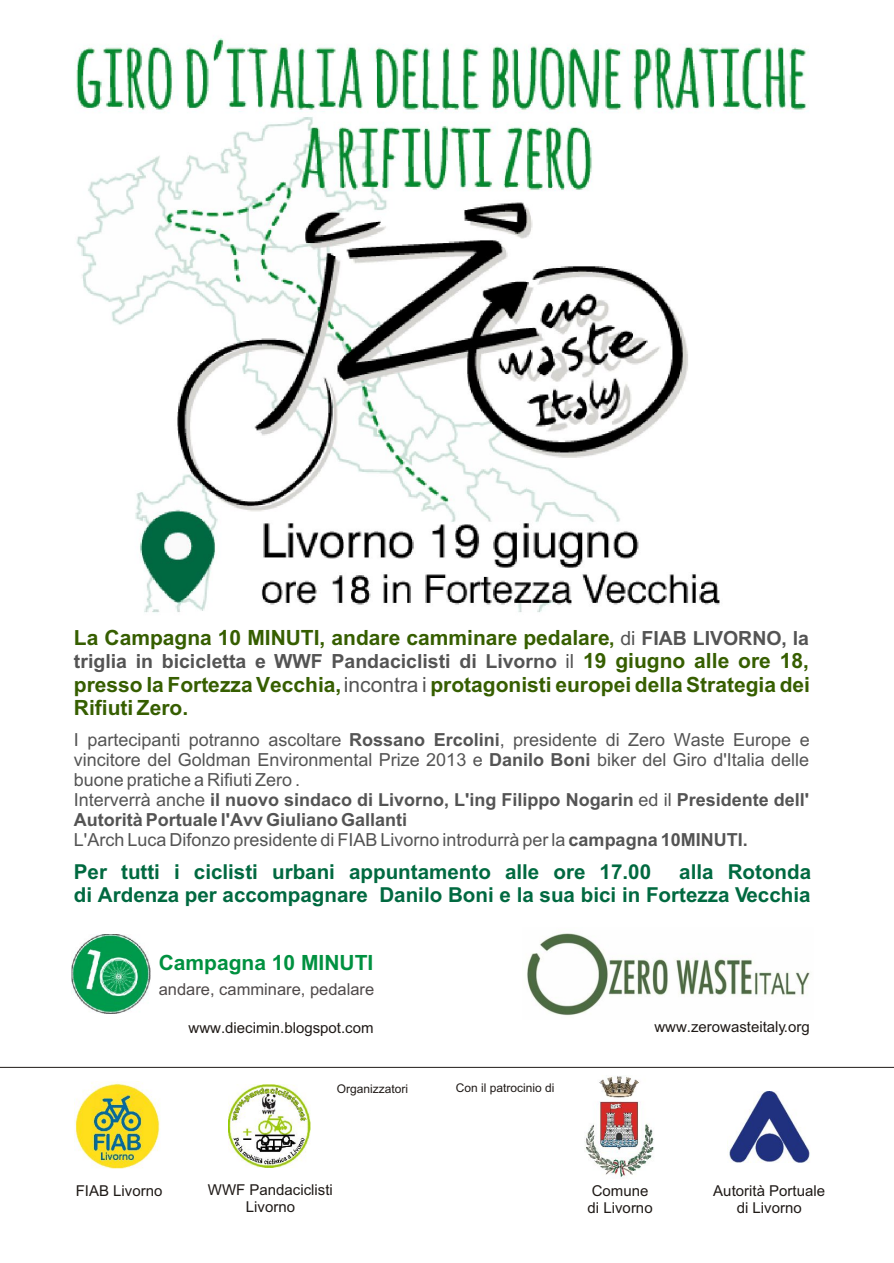
<style>
.page{position:relative;width:894px;height:1263px;background:#fff}
.page>*{position:absolute;margin:0;border:0;box-sizing:border-box;transform-origin:0 0}
.t1{font:700 21px/23.4px "Arial";color:#365e00}
.t2{font:700 21px "Arial";color:#009140}
.t3{font:700 20.55px/23px "Arial";color:#006940;text-align:right}
.t4{font:700 19.5px "Arial";color:#545454}
.t5{font:18px/20.1px "Arial";color:#545454}
.t6{font:16.5px "Arial";color:#4f4a4a}
.t7{font:15px/16.8px "Arial";color:#1f1a17;text-align:center}
.t8{font:12px "Arial";color:#1f1a17}
.s1{font-size:19.5px}
.s2{font-weight:400;font-size:19.5px;color:#545454}
.s3{font-size:19.5px;color:#545454}
.s4{font-weight:400}
.s5{font-size:21px;color:#365e00}
.s6{font-weight:400;color:#545454}
.s7{font-weight:700}
</style>
<div class="page">
<img style="left:76px;top:38px;width:731px;height:575px">
<img style="left:75px;top:1082px;width:85px;height:87px">
<img style="left:229px;top:1084px;width:82px;height:84px">
<img style="left:586px;top:1076px;width:68px;height:102px">
<img style="left:727px;top:1092px;width:83px;height:70px">
<hr style="left:0;top:1067px;width:894px;height:1px;background:#1f1a17">
<img style="left:527px;top:933px;width:283px;height:83px">
<img style="left:71px;top:934px;width:79px;height:79px">
<p class="t1" style="left:74px;top:628px;width:737px">La Campagna 10 MINUTI, andare camminare pedalare<span class="s1">,</span> <span class="s2">di</span> <span class="s3">FIAB LIVORNO, la</span></p>
<p class="t4" style="left:74px;top:654px;width:737px">triglia in bicicletta e WWF Pandaciclisti di Livorno <span class="s4">il</span> <span class="s5">19 giugno alle ore 18,</span></p>
<p class="t1" style="left:74px;top:674px;width:738px">presso la Fortezza Vecchia, <span class="s6">incontra i</span> protagonisti europei della Strategia dei<br>Rifiuti Zero.</p>
<p class="t5" style="left:74px;top:731px;width:737px">I partecipanti potranno ascoltare <span class="s7">Rossano Ercolini</span>, presidente di Zero Waste Europe e vincitore del Goldman Environmental Prize 2013 e <span class="s7">Danilo Boni</span> biker del Giro d'Italia delle buone pratiche a Rifiuti Zero .<br>Interverrà anche <span class="s7">il nuovo sindaco di Livorno, L'ing Filippo Nogarin</span> ed il <span class="s7">Presidente dell' Autorità Portuale l'Avv Giuliano Gallanti<br></span>L'Arch Luca Difonzo presidente di FIAB Livorno introdurrà per la <span class="s7">campagna 10MINUTI.</span></p>
<p class="t3" style="left:74px;top:862px;width:579px">Per tutti i ciclisti urbani appuntamento alle ore 17.00</p>
<p class="t3" style="left:74px;top:862px;width:739px">alla Rotonda<br>di Ardenza per accompagnare Danilo Boni e la sua bici in Fortezza Vecchia</p>
<p class="t2" style="left:159px;top:955px;width:216px">Campagna 10 MINUTI</p>
<p class="t6" style="left:159px;top:983px;width:217px">andare, camminare, pedalare</p>
<p class="t7" style="left:189px;top:1020px;width:187px">www.diecimin.blogspot.com</p>
<p class="t7" style="left:654px;top:1019px;width:157px">www.zerowasteitaly.org</p>
<p class="t8" style="left:337px;top:1084px;width:73px">Organizzatori</p>
<p class="t8" style="left:456px;top:1083px;width:100px">Con il patrocinio di</p>
<p class="t7" style="left:76px;top:1184px;width:88px">FIAB Livorno</p>
<p class="t7" style="left:208px;top:1183px;width:127px">WWF Pandaciclisti<br>Livorno</p>
<p class="t7" style="left:588px;top:1184px;width:67px;text-align:left">Comune di Livorno</p>
<p class="t7" style="left:713px;top:1184px;width:113px">Autorità Portuale di Livorno</p>
</div>
